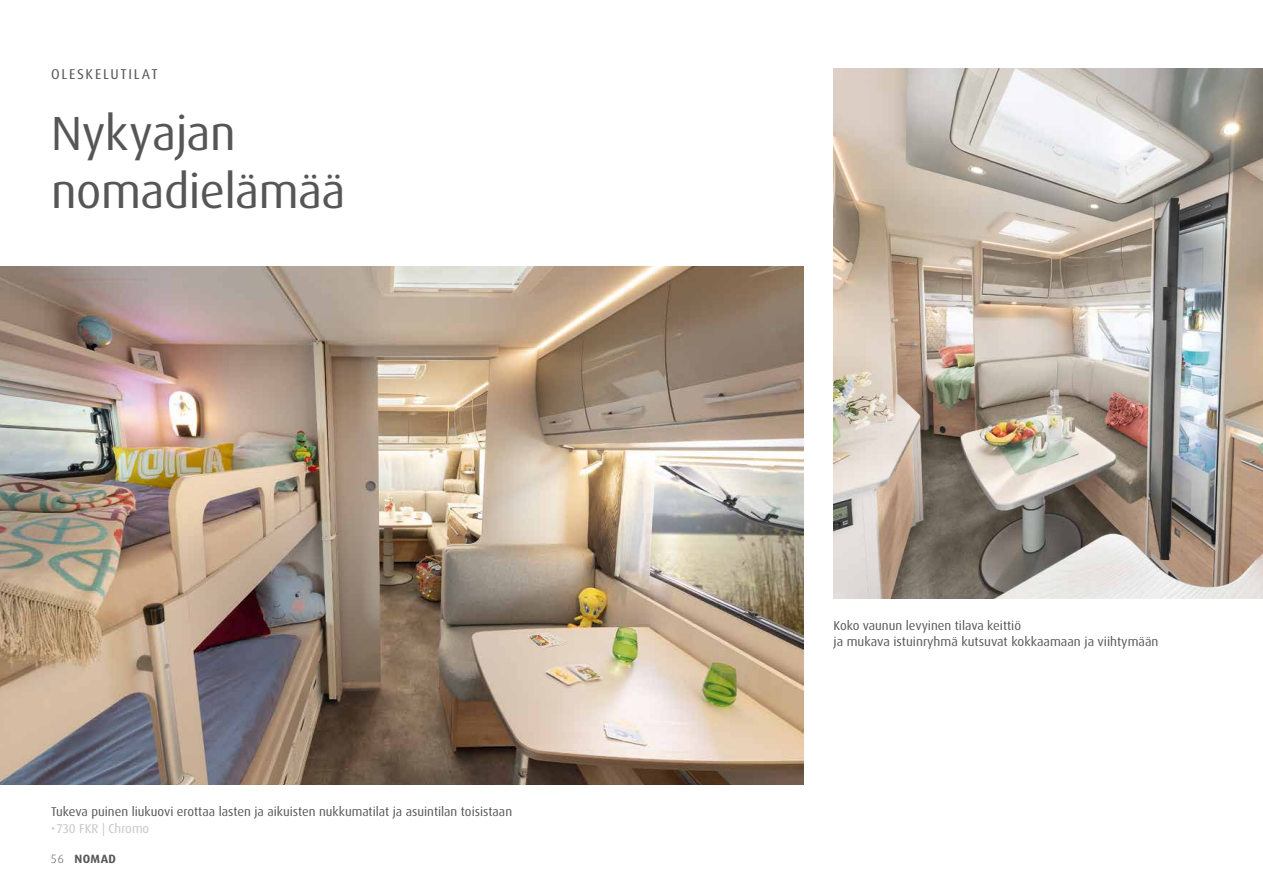
<style>
.page{position:relative;width:1263px;height:893px;background:#fff}
.page>*{position:absolute;margin:0;border:0;box-sizing:border-box;transform-origin:0 0}
.t1{font:48px/58.5px "Dax OT";letter-spacing:-.01em;color:#565656}
.t2{font:14.25px "Dax Pro";letter-spacing:.12em;color:#565656}
.t3{font:12.75px/16.5px "Dax OT";color:#565656}
.t4{font:12.75px "Dax OT";color:#c5c6c6}
.t5{font:700 12px "Dax Pro";letter-spacing:.035em;color:#565656}
.s1{font-family:"Dax OT";font-weight:300}
</style>
<div class="page">
<img style="left:0;top:267px;width:804px;height:517px">
<img style="left:833px;top:68px;width:430px;height:530px">
<p class="t2" style="left:51px;top:65px;width:108px">OLESKELUTILAT</p>
<h1 class="t1" style="left:51px;top:105px;width:296px">Nykyajan nomadielämää</h1>
<p class="t3" style="left:51px;top:803px;width:463px">Tukeva puinen liukuovi erottaa lasten ja aikuisten nukkumatilat ja asuintilan toisistaan</p>
<p class="t4" style="left:51px;top:820px;width:100px">• 730 FKR | Chromo</p>
<p class="t5" style="left:51px;top:851px;width:67px"><span class="s1">56</span> NOMAD</p>
<p class="t3" style="left:833px;top:617px;width:326px">Koko vaunun levyinen tilava keittiö<br>ja mukava istuinryhmä kutsuvat kokkaamaan ja viihtymään</p>
</div>
